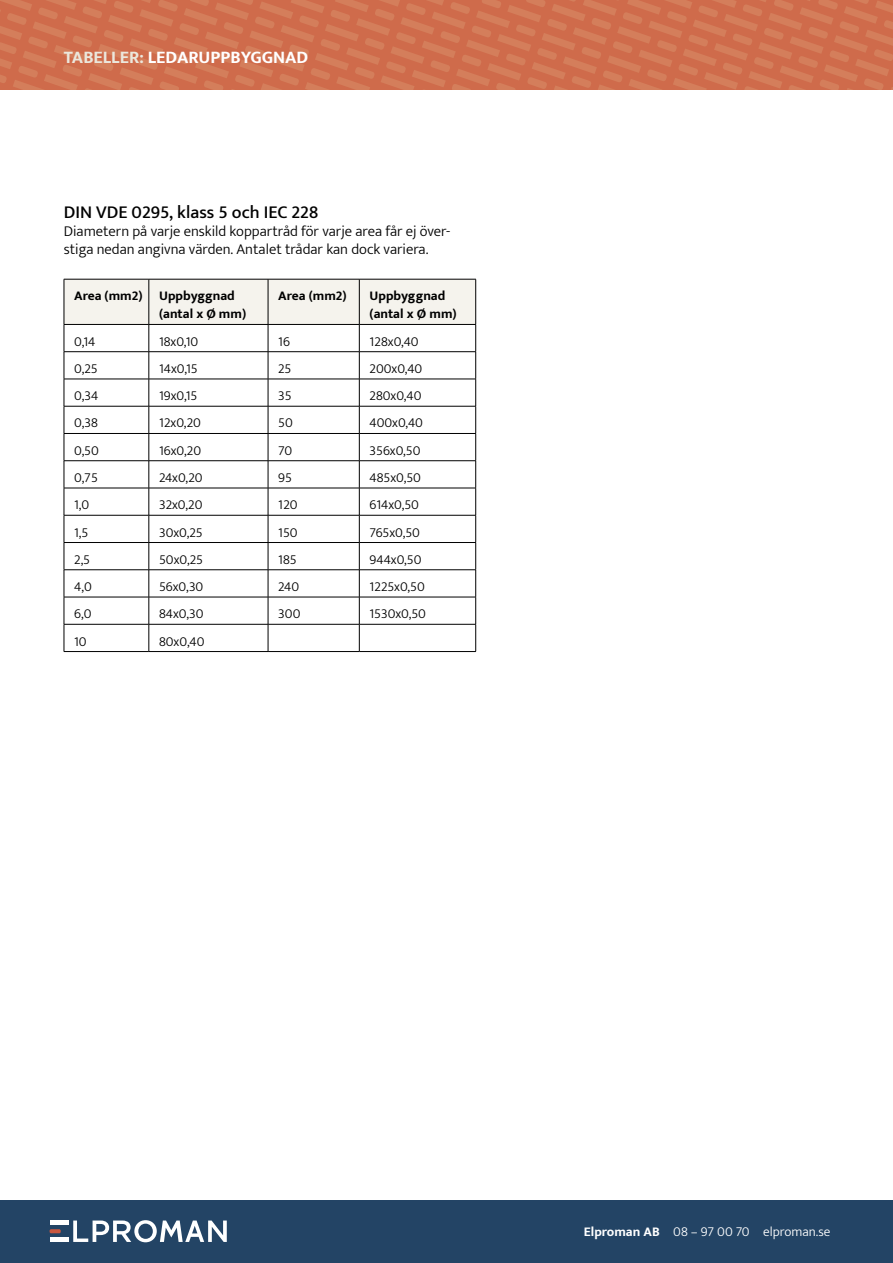
<style>
.page{position:relative;width:893px;height:1263px;background:#fff}
.page>*{position:absolute;margin:0;border:0;box-sizing:border-box;transform-origin:0 0}
.t1{font:500 18px "Mukta";color:#000}
.t2{font:700 18px "Mukta";color:#fff}
.t3{font:300 15px/18px "Mukta";color:#000}
.t4{font:300 13.5px "Mukta";color:#000}
.t5{font:700 13.5px/18px "Mukta";color:#000}
.t6{font:300 13.5px "Mukta";color:#fff}
.s1{color:#ebe7dc}
.s2{font-weight:700}
</style>
<div class="page">
<div style="left:0;top:1200px;width:893px;height:63px;background:#234465"></div>
<svg style="left:0;top:0;width:893px;height:90px;background:#d07150"></svg>
<hr style="left:50px;top:1220px;width:19px;height:4px;background:#fff">
<hr style="left:50px;top:1238px;width:19px;height:4px;background:#fff">
<svg style="left:73px;top:1220px;width:154px;height:22px"></svg>
<svg style="left:50px;top:1229px;width:11px;height:4px"></svg>
<hr style="left:64px;top:651px;width:85px;height:1px;background:#000">
<hr style="left:149px;top:651px;width:119px;height:1px;background:#000">
<hr style="left:268px;top:651px;width:91px;height:1px;background:#000">
<svg style="left:64px;top:280px;width:412px;height:371px"></svg>
<hr style="left:359px;top:651px;width:117px;height:1px;background:#000">
<hr style="left:64px;top:279px;width:85px;height:1px;background:#000">
<hr style="left:64px;top:279px;width:1px;height:45px;background:#000">
<hr style="left:149px;top:279px;width:119px;height:1px;background:#000">
<hr style="left:268px;top:279px;width:91px;height:1px;background:#000">
<hr style="left:359px;top:279px;width:117px;height:1px;background:#000">
<hr style="left:475px;top:279px;width:1px;height:45px;background:#000">
<hr style="left:64px;top:324px;width:85px;height:1px;background:#000">
<hr style="left:149px;top:324px;width:119px;height:1px;background:#000">
<hr style="left:268px;top:324px;width:91px;height:1px;background:#000">
<hr style="left:359px;top:324px;width:117px;height:1px;background:#000">
<h1 class="t2" style="left:64px;top:50px;width:246px"><span class="s1">TABELLER:</span> LEDARUPPBYGGNAD</h1>
<h1 class="t1" style="left:64px;top:205px;width:256px">DIN VDE 0295, klass 5 och IEC 228</h1>
<p class="t3" style="left:64px;top:223px;width:388px">Diametern på varje enskild koppartråd för varje area får ej över&shy;stiga nedan angivna värden. Antalet trådar kan dock variera.</p>
<p class="t5" style="left:159px;top:288px;width:89px;text-indent:-85px">Area (mm2) Uppbyggnad (antal x Ø mm)</p>
<p class="t5" style="left:278px;top:288px;width:70px">Area (mm2)</p>
<p class="t5" style="left:370px;top:288px;width:89px">Uppbyggnad (antal x Ø mm)</p>
<p class="t4" style="left:74px;top:336px;width:23px">0,14</p>
<p class="t4" style="left:159px;top:336px;width:41px">18x0,10</p>
<p class="t4" style="left:278px;top:336px;width:13px">16</p>
<p class="t4" style="left:370px;top:336px;width:51px">128x0,40</p>
<p class="t4" style="left:74px;top:363px;width:25px">0,25</p>
<p class="t4" style="left:159px;top:363px;width:40px">14x0,15</p>
<p class="t4" style="left:278px;top:363px;width:15px">25</p>
<p class="t4" style="left:370px;top:363px;width:54px">200x0,40</p>
<p class="t4" style="left:74px;top:391px;width:26px">0,34</p>
<p class="t4" style="left:159px;top:391px;width:40px">19x0,15</p>
<p class="t4" style="left:278px;top:391px;width:15px">35</p>
<p class="t4" style="left:370px;top:391px;width:53px">280x0,40</p>
<p class="t4" style="left:74px;top:418px;width:25px">0,38</p>
<p class="t4" style="left:159px;top:418px;width:43px">12x0,20</p>
<p class="t4" style="left:278px;top:418px;width:16px">50</p>
<p class="t4" style="left:370px;top:418px;width:55px">400x0,40</p>
<p class="t4" style="left:74px;top:445px;width:26px">0,50</p>
<p class="t4" style="left:159px;top:445px;width:44px">16x0,20</p>
<p class="t4" style="left:278px;top:445px;width:16px">70</p>
<p class="t4" style="left:370px;top:445px;width:52px">356x0,50</p>
<p class="t4" style="left:74px;top:472px;width:25px">0,75</p>
<p class="t4" style="left:159px;top:472px;width:45px">24x0,20</p>
<p class="t4" style="left:278px;top:472px;width:15px">95</p>
<p class="t4" style="left:370px;top:472px;width:53px">485x0,50</p>
<p class="t4" style="left:74px;top:500px;width:17px">1,0</p>
<p class="t4" style="left:159px;top:500px;width:45px">32x0,20</p>
<p class="t4" style="left:278px;top:500px;width:21px">120</p>
<p class="t4" style="left:370px;top:500px;width:51px">614x0,50</p>
<p class="t4" style="left:74px;top:527px;width:16px">1,5</p>
<p class="t4" style="left:159px;top:527px;width:45px">30x0,25</p>
<p class="t4" style="left:278px;top:527px;width:21px">150</p>
<p class="t4" style="left:370px;top:527px;width:52px">765x0,50</p>
<p class="t4" style="left:74px;top:554px;width:17px">2,5</p>
<p class="t4" style="left:159px;top:554px;width:45px">50x0,25</p>
<p class="t4" style="left:278px;top:554px;width:20px">185</p>
<p class="t4" style="left:370px;top:554px;width:53px">944x0,50</p>
<p class="t4" style="left:74px;top:581px;width:19px">4,0</p>
<p class="t4" style="left:159px;top:581px;width:46px">56x0,30</p>
<p class="t4" style="left:278px;top:581px;width:22px">240</p>
<p class="t4" style="left:370px;top:581px;width:57px">1225x0,50</p>
<p class="t4" style="left:74px;top:609px;width:19px">6,0</p>
<p class="t4" style="left:159px;top:609px;width:46px">84x0,30</p>
<p class="t4" style="left:278px;top:609px;width:24px">300</p>
<p class="t4" style="left:370px;top:609px;width:58px">1530x0,50</p>
<p class="t4" style="left:74px;top:636px;width:14px">10</p>
<p class="t4" style="left:159px;top:636px;width:47px">80x0,40</p>
<p class="t6" style="left:584px;top:1226px;width:248px"><span class="s2">Elproman AB</span> 08 – 97 00 70 elproman.se</p>
</div>
